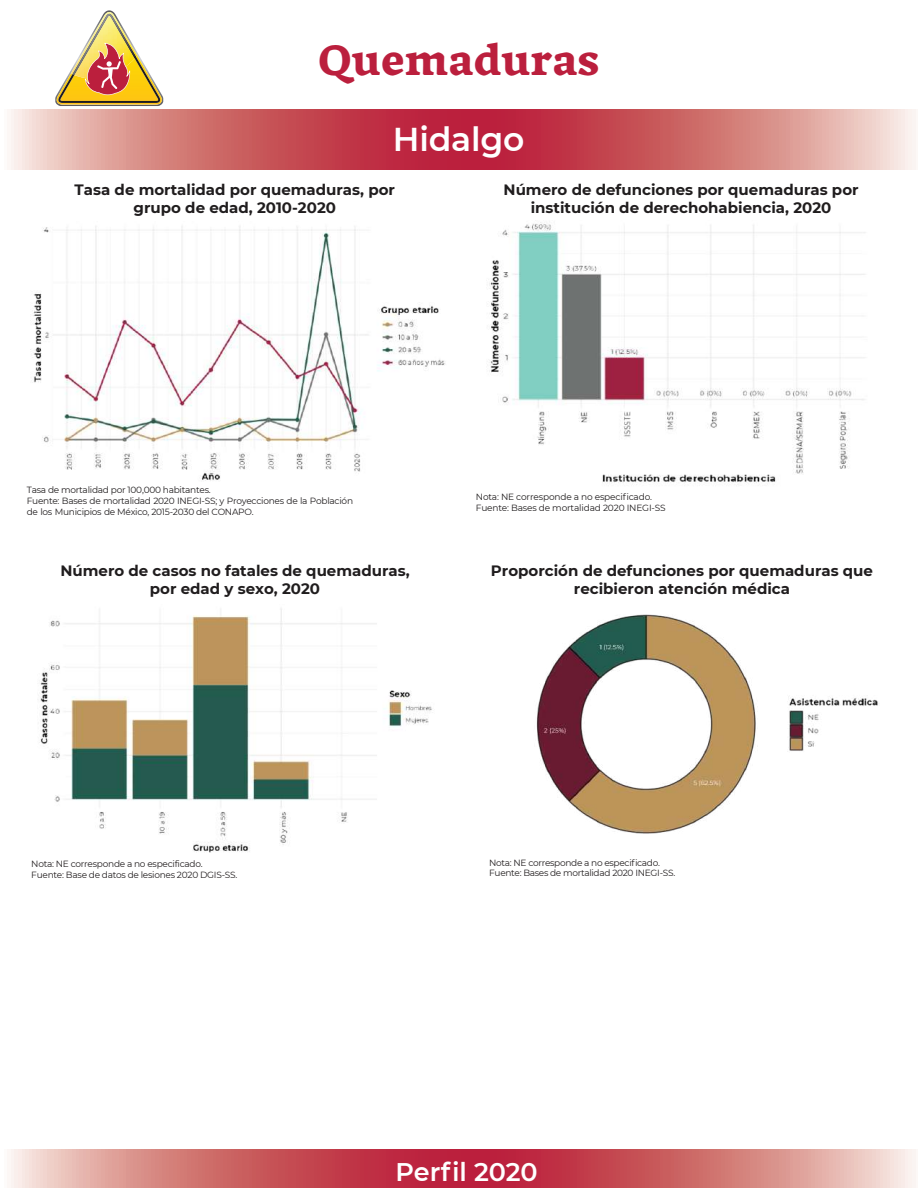
<style>
.page{position:relative;width:918px;height:1188px;background:#fff}
.page>*{position:absolute;margin:0;border:0;box-sizing:border-box;transform-origin:0 0}
.t1{font:900 42px "GMX";letter-spacing:-.005em;color:#bb1f3d}
.t2{font:600 33px "Montserrat";letter-spacing:-.005em;color:#fff}
.t3{font:600 25.5px "Montserrat";letter-spacing:-.005em;color:#fff}
.t4{font:700 15px/18px "Montserrat";color:#201d1e;text-align:center}
.t5{font:9px/10.8px "Montserrat";letter-spacing:-.03em;color:#201d1e}
.t6{font:9px/10.8px "Montserrat";letter-spacing:-.03em;color:#231f20}
.s1{font-style:inherit}
</style>
<div class="page">
<svg style="left:11px;top:109px;width:905px;height:60px;background:#d06f74"></svg>
<svg style="left:11px;top:1149px;width:905px;height:39px;background:#d06f74"></svg>
<svg style="left:55px;top:10px;width:108px;height:96px"></svg>
<img style="left:536px;top:614px;width:342px;height:220px">
<img style="left:39px;top:608px;width:393px;height:245px">
<img style="left:33px;top:226px;width:412px;height:255px">
<img style="left:489px;top:222px;width:376px;height:261px">
<h1 class="t1" style="left:318px;top:36px;width:283px">Quemaduras</h1>
<h2 class="t2" style="left:393px;top:116px;width:133px">Hidalgo</h2>
<p class="t4" style="left:75px;top:179px;width:322px">Tasa de mortalidad por quemaduras, por grupo de edad, 2010-2020</p>
<p class="t4" style="left:504px;top:179px;width:357px">Número de defunciones por quemaduras por institución de derechohabiencia, 2020</p>
<p class="t5" style="left:27px;top:484px;width:328px">Tasa de mortalidad por 100,000 habitantes<span class="s1">.<br></span>Fuente: Bases de mortalidad 2020 INEGI-SS; y Proyecciones de la Población de los Municipios de México, 2015-2030 del CONAPO.</p>
<p class="t5" style="left:476px;top:491px;width:191px">Nota: NE corresponde a no especificado.<br>Fuente: Bases de mortalidad 2020 INEGI-SS</p>
<p class="t4" style="left:60px;top:561px;width:351px">Número de casos no fatales de quemaduras, por edad y sexo, 2020</p>
<p class="t4" style="left:491px;top:561px;width:384px">Proporción de defunciones por quemaduras que recibieron atención médica</p>
<p class="t6" style="left:31px;top:858px;width:208px">Nota: NE corresponde a no especificado.<br>Fuente: Base de datos de lesiones 2020 DGIS-SS.</p>
<p class="t6" style="left:489px;top:857px;width:188px">Nota: NE corresponde a no especificado.<br>Fuente: Bases de mortalidad 2020 INEGI-SS.</p>
<h3 class="t3" style="left:396px;top:1153px;width:144px">Perfil 2020</h3>
</div>
